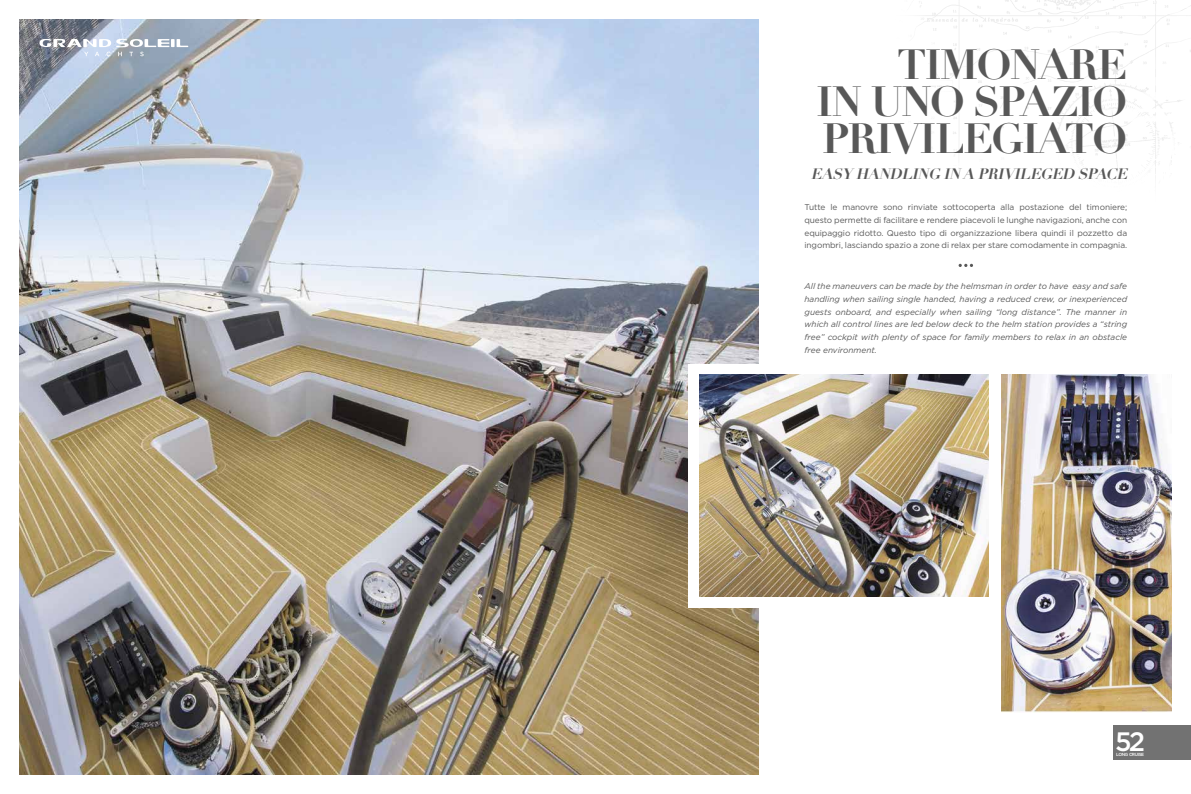
<style>
.page{position:relative;width:1191px;height:794px;background:#fff}
.page>*{position:absolute;margin:0;border:0;box-sizing:border-box;transform-origin:0 0}
.t1{font:700 41.56px/36.8px "Didot LH";letter-spacing:-.04em;color:#585858;text-align:justify}
.t2{font:500 26.6px "Gotham";color:#fff}
.t3{font:italic 700 14.88px "Didot LH";color:#585858}
.t4{font:italic 8.31px/12.8px "Gotham";color:#585858;text-align:justify}
.t5{font:8.31px/12.8px "Gotham";letter-spacing:-.01em;color:#585858;text-align:justify}
.t6{font:500 4.38px "Gotham";letter-spacing:-.085em;color:#fff}
</style>
<div class="page">
<img style="left:20px;top:20px;width:738px;height:754px">
<div style="left:688px;top:364px;width:497px;height:243px;background:#fff"></div>
<img style="left:699px;top:374px;width:289px;height:223px">
<img style="left:1001px;top:374px;width:170px;height:338px">
<svg style="left:958px;top:264px;width:15px;height:3px"></svg>
<svg style="left:39px;top:37px;width:149px;height:19px"></svg>
<div style="left:1113px;top:725px;width:34px;height:35px;background:#727272"></div>
<div style="left:1148px;top:725px;width:43px;height:35px;background:#727272"></div>
<h1 class="t1" style="left:816px;top:47px;width:312px;text-indent:81px">TIMONARE IN UNO SPAZIO PRIVILEGIATO</h1>
<h3 class="t3" style="left:811px;top:164px;width:322px">EASY HANDLING IN A PRIVILEGED SPACE</h3>
<p class="t5" style="left:804px;top:201px;width:324px">Tutte le manovre sono rinviate sottocoperta alla postazione del timoniere; questo permette di facilitare e rendere piacevoli le lunghe navigazioni, anche con equipaggio ridotto. Questo tipo di organizzazione libera quindi il pozzetto da ingombri, lasciando spazio a zone di relax per stare comodamente in compagnia.</p>
<p class="t4" style="left:804px;top:279px;width:324px">All the maneuvers can be made by the helmsman in order to have easy and safe handling when sailing single handed, having a reduced crew, or inexperienced guests onboard, and especially when sailing “long distance”. The manner in which all control lines are led below deck to the helm station provides a “string free” cockpit with plenty of space for family members to relax in an obstacle free environment.</p>
<h2 class="t2" style="left:1115px;top:724px;width:31px">52</h2>
<p class="t6" style="left:1116px;top:752px;width:29px">LONG CRUISE</p>
</div>
